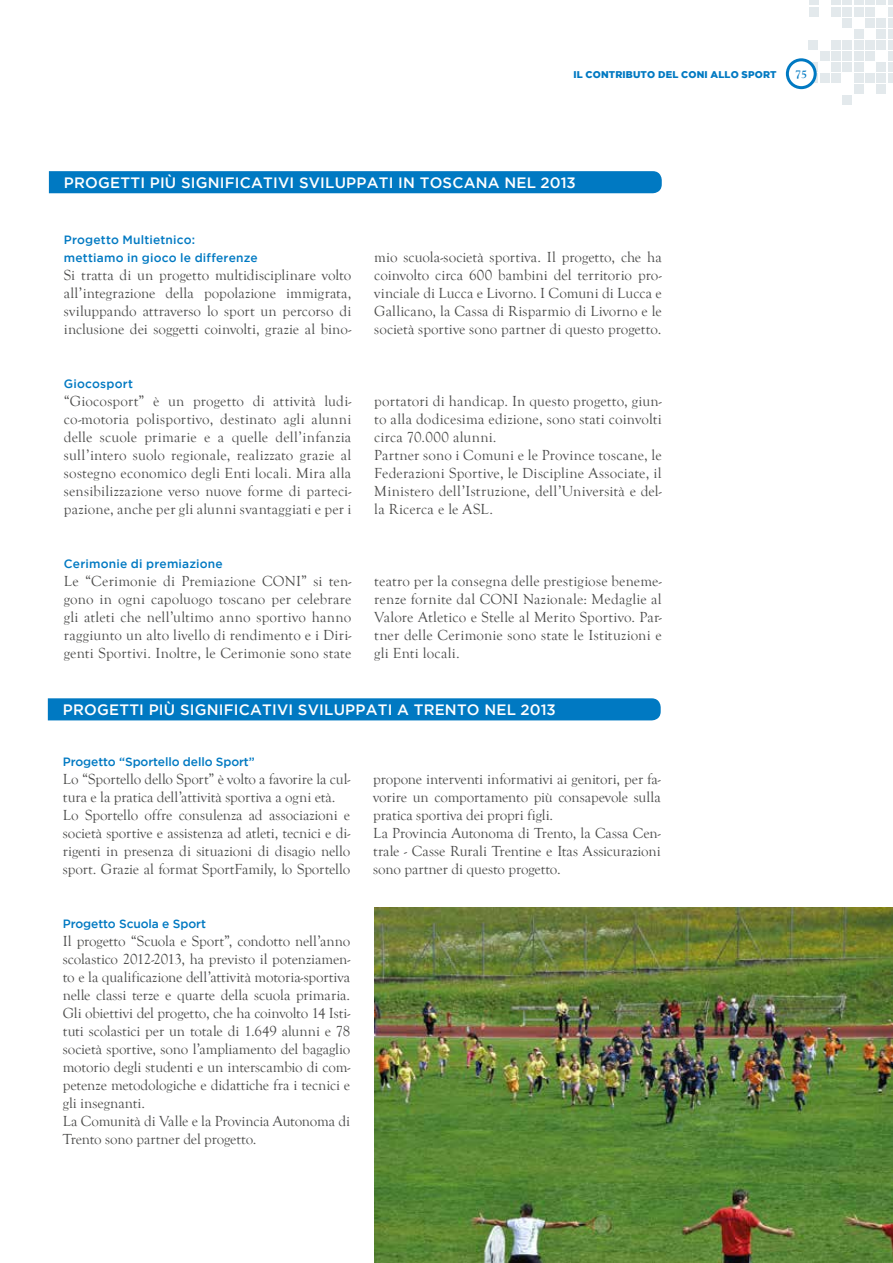
<style>
.page{position:relative;width:893px;height:1263px;background:#fff}
.page>*{position:absolute;margin:0;border:0;box-sizing:border-box;transform-origin:0 0}
.t1{font:15px/18px "Goudy Old Style T";color:#4a4a49;text-align:justify}
.t2{font:500 15px "Gotham";letter-spacing:.015em;color:#fff}
.t3{font:500 12px/18px "Gotham";letter-spacing:.01em;color:#0079c2}
.t4{font:500 12px "Gotham";letter-spacing:-.01em;color:#0079c2}
.t5{font:700 12px "Goudy Old Style T";color:#0079c2}
.t6{font:900 9.75px "Gotham";letter-spacing:.015em;color:#0079c2}
</style>
<div class="page">
<div style="left:820px;top:73px;width:9px;height:10px;background:#e3e9ec"></div>
<svg style="left:812px;top:73px;width:6px;height:10px"></svg>
<svg style="left:810px;top:63px;width:8px;height:9px"></svg>
<div style="left:831px;top:73px;width:9px;height:10px;background:#e3e9ec"></div>
<div style="left:843px;top:63px;width:9px;height:9px;background:#e3e9ec"></div>
<div style="left:831px;top:63px;width:9px;height:9px;background:#e3e9ec"></div>
<div style="left:865px;top:73px;width:9px;height:10px;background:#e3e9ec"></div>
<div style="left:854px;top:73px;width:9px;height:10px;background:#e3e9ec"></div>
<div style="left:854px;top:85px;width:9px;height:9px;background:#e3e9ec"></div>
<div style="left:877px;top:85px;width:9px;height:9px;background:#e3e9ec"></div>
<div style="left:854px;top:63px;width:9px;height:9px;background:#e3e9ec"></div>
<div style="left:888px;top:73px;width:5px;height:10px;background:#e3e9ec"></div>
<div style="left:877px;top:73px;width:9px;height:10px;background:#e3e9ec"></div>
<div style="left:888px;top:63px;width:5px;height:9px;background:#e3e9ec"></div>
<div style="left:877px;top:63px;width:9px;height:9px;background:#e3e9ec"></div>
<div style="left:843px;top:52px;width:9px;height:9px;background:#e3e9ec"></div>
<div style="left:843px;top:95px;width:9px;height:9px;background:#e3e9ec"></div>
<div style="left:831px;top:52px;width:9px;height:9px;background:#e3e9ec"></div>
<div style="left:820px;top:52px;width:9px;height:9px;background:#e3e9ec"></div>
<div style="left:809px;top:40px;width:9px;height:10px;background:#e3e9ec"></div>
<div style="left:843px;top:41px;width:9px;height:9px;background:#e3e9ec"></div>
<div style="left:843px;top:18px;width:9px;height:9px;background:#e3e9ec"></div>
<div style="left:831px;top:41px;width:9px;height:9px;background:#e3e9ec"></div>
<div style="left:865px;top:52px;width:9px;height:9px;background:#e3e9ec"></div>
<div style="left:854px;top:52px;width:9px;height:9px;background:#e3e9ec"></div>
<div style="left:865px;top:41px;width:9px;height:9px;background:#e3e9ec"></div>
<div style="left:865px;top:18px;width:9px;height:9px;background:#e3e9ec"></div>
<div style="left:854px;top:41px;width:9px;height:9px;background:#e3e9ec"></div>
<div style="left:854px;top:29px;width:9px;height:9px;background:#e3e9ec"></div>
<div style="left:888px;top:52px;width:5px;height:9px;background:#e3e9ec"></div>
<div style="left:888px;top:41px;width:5px;height:9px;background:#e3e9ec"></div>
<div style="left:877px;top:41px;width:9px;height:9px;background:#e3e9ec"></div>
<div style="left:843px;top:7px;width:9px;height:9px;background:#e3e9ec"></div>
<div style="left:843px;top:0;width:9px;height:5px;background:#e3e9ec"></div>
<div style="left:831px;top:7px;width:9px;height:9px;background:#e3e9ec"></div>
<div style="left:809px;top:7px;width:9px;height:9px;background:#e3e9ec"></div>
<div style="left:831px;top:0;width:9px;height:5px;background:#e3e9ec"></div>
<div style="left:809px;top:0;width:9px;height:5px;background:#e3e9ec"></div>
<div style="left:865px;top:7px;width:9px;height:9px;background:#e3e9ec"></div>
<div style="left:865px;top:0;width:9px;height:5px;background:#e3e9ec"></div>
<div style="left:854px;top:7px;width:9px;height:9px;background:#e3e9ec"></div>
<div style="left:854px;top:0;width:9px;height:5px;background:#e3e9ec"></div>
<div style="left:888px;top:7px;width:5px;height:9px;background:#e3e9ec"></div>
<svg style="left:888px;top:0;width:5px;height:5px"></svg>
<div style="left:877px;top:0;width:9px;height:5px;background:#e3e9ec"></div>
<div style="left:877px;top:29px;width:9px;height:9px;background:#e3e9ec"></div>
<div style="left:888px;top:29px;width:5px;height:9px;background:#e3e9ec"></div>
<div style="left:877px;top:18px;width:9px;height:9px;background:#e3e9ec"></div>
<div style="left:888px;top:18px;width:5px;height:9px;background:#e3e9ec"></div>
<div style="left:787px;top:60px;width:28px;height:28px;background:#fff;border-radius:50%"></div>
<div style="left:786px;top:58px;width:31px;height:31px;border:3px solid #0079c2;border-radius:50%"></div>
<div style="left:49px;top:171px;width:613px;height:22px;background:#0079c2"></div>
<img style="left:374px;top:908px;width:519px;height:355px">
<div style="left:48px;top:698px;width:613px;height:22px;background:#0079c2"></div>
<p class="t6" style="left:573px;top:69px;width:205px">IL CONTRIBUTO DEL CONI ALLO SPORT</p>
<p class="t5" style="left:795px;top:68px;width:13px">75</p>
<p class="t2" style="left:64px;top:174px;width:513px">PROGETTI PIÙ SIGNIFICATIVI SVILUPPATI IN TOSCANA NEL 2013</p>
<p class="t3" style="left:64px;top:230px;width:195px">Progetto Multietnico: mettiamo in gioco le differenze</p>
<p class="t1" style="left:64px;top:266px;width:289px">Si tratta di un progetto multidisciplinare volto all’integrazione della popolazione immigrata, sviluppando attraverso lo sport un percorso di inclusione dei soggetti coinvolti, grazie al bino-</p>
<p class="t3" style="left:64px;top:374px;width:71px">Giocosport</p>
<p class="t1" style="left:64px;top:392px;width:289px">“Giocosport” è un progetto di attività ludi&shy;co-motoria polisportivo, destinato agli alunni delle scuole primarie e a quelle dell’infanzia sull’intero suolo regionale, realizzato grazie al sostegno economico degli Enti locali. Mira alla sensibilizzazione verso nuove forme di parteci&shy;pazione, anche per gli alunni svantaggiati e per i</p>
<p class="t3" style="left:64px;top:554px;width:160px">Cerimonie di premiazione</p>
<p class="t1" style="left:64px;top:572px;width:289px">Le “Cerimonie di Premiazione CONI” si ten&shy;gono in ogni capoluogo toscano per celebrare gli atleti che nell’ultimo anno sportivo hanno raggiunto un alto livello di rendimento e i Diri&shy;genti Sportivi. Inoltre, le Cerimonie sono state</p>
<p class="t1" style="left:374px;top:248px;width:289px">mio scuola-società sportiva. Il progetto, che ha coinvolto circa 600 bambini del territorio pro&shy;vinciale di Lucca e Livorno. I Comuni di Lucca e Gallicano, la Cassa di Risparmio di Livorno e le società sportive sono partner di questo progetto.</p>
<p class="t1" style="left:374px;top:392px;width:289px;text-align:left">portatori di handicap. In questo progetto, giun&shy;to alla dodicesima edizione, sono stati coinvolti circa 70.000 alunni.<br>Partner sono i Comuni e le Province toscane, le Federazioni Sportive, le Discipline Associate, il Ministero dell’Istruzione, dell’Università e del&shy;la Ricerca e le ASL.</p>
<p class="t1" style="left:374px;top:572px;width:289px">teatro per la consegna delle prestigiose beneme&shy;renze fornite dal CONI Nazionale: Medaglie al Valore Atletico e Stelle al Merito Sportivo. Par&shy;tner delle Cerimonie sono state le Istituzioni e gli Enti locali.</p>
<p class="t2" style="left:63px;top:701px;width:494px">PROGETTI PIÙ SIGNIFICATIVI SVILUPPATI A TRENTO NEL 2013</p>
<p class="t4" style="left:63px;top:755px;width:193px">Progetto “Sportello dello Sport”</p>
<p class="t1" style="left:63px;top:770px;width:289px;text-align:left">Lo “Sportello dello Sport” è volto a favorire la cul&shy;tura e la pratica dell’attività sportiva a ogni età.<br>Lo Sportello offre consulenza ad associazioni e società sportive e assistenza ad atleti, tecnici e di&shy;rigenti in presenza di situazioni di disagio nello sport. Grazie al format SportFamily, lo Sportello</p>
<p class="t4" style="left:63px;top:917px;width:145px">Progetto Scuola e Sport</p>
<p class="t1" style="left:63px;top:932px;width:289px;text-align:left">Il progetto “Scuola e Sport”, condotto nell’anno scolastico 2012-2013, ha previsto il potenziamen&shy;to e la qualificazione dell’attività motoria-sportiva nelle classi terze e quarte della scuola primaria.<br>Gli obiettivi del progetto, che ha coinvolto 14 Isti&shy;tuti scolastici per un totale di 1.649 alunni e 78 società sportive, sono l’ampliamento del bagaglio motorio degli studenti e un interscambio di com&shy;petenze metodologiche e didattiche fra i tecnici e gli insegnanti.<br>La Comunità di Valle e la Provincia Autonoma di Trento sono partner del progetto.</p>
<p class="t1" style="left:373px;top:770px;width:289px;text-align:left">propone interventi informativi ai genitori, per fa&shy;vorire un comportamento più consapevole sulla pratica sportiva dei propri figli.<br>La Provincia Autonoma di Trento, la Cassa Cen&shy;trale - Casse Rurali Trentine e Itas Assicurazioni sono partner di questo progetto.</p>
</div>
